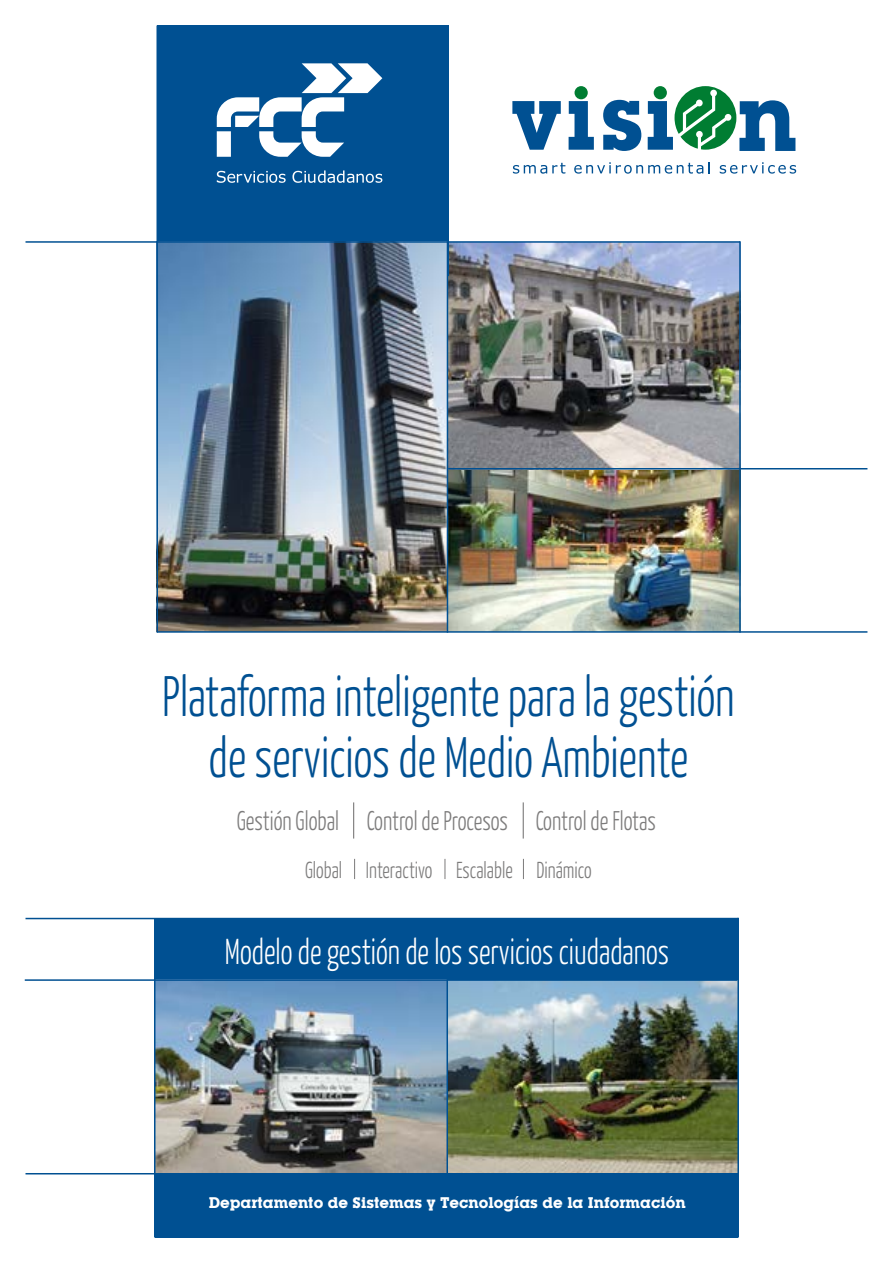
<style>
.page{position:relative;width:893px;height:1263px;background:#fff}
.page>*{position:absolute;margin:0;border:0;box-sizing:border-box;transform-origin:0 0}
.t1{font:300 57px/61.5px "Yanone Kaffeesatz";color:#005092;text-align:center;scale:.85 1}
.t2{font:300 36px "Yanone Kaffeesatz";color:#fff;scale:.85 1}
.t3{font:300 27px "Yanone Kaffeesatz";color:#7c7b7b;scale:.85 1}
.t4{font:300 23.1px "Yanone Kaffeesatz";color:#7c7b7b;scale:.85 1}
.t5{font:700 15px "Lubalin Graph IT Cby BT";color:#fff}
</style>
<div class="page">
<img style="left:448px;top:469px;width:291px;height:162px">
<div style="left:155px;top:918px;width:583px;height:73px;background:#005092"></div>
<img style="left:448px;top:981px;width:289px;height:192px">
<img style="left:448px;top:243px;width:291px;height:225px">
<div style="left:157px;top:26px;width:292px;height:250px;background:#005092"></div>
<img style="left:158px;top:243px;width:289px;height:388px">
<div style="left:155px;top:1173px;width:583px;height:64px;background:#005092"></div>
<hr style="left:353px;top:802px;width:1px;height:36px;background:#7c7b7b">
<hr style="left:523px;top:802px;width:1px;height:36px;background:#7c7b7b">
<svg style="left:354px;top:859px;width:1px;height:20px"></svg>
<svg style="left:445px;top:859px;width:1px;height:20px"></svg>
<svg style="left:523px;top:859px;width:1px;height:20px"></svg>
<img style="left:155px;top:981px;width:291px;height:192px">
<hr style="left:26px;top:241px;width:714px;height:2px;background:#005092">
<hr style="left:737px;top:918px;width:2px;height:319px;background:#005092">
<hr style="left:26px;top:1173px;width:712px;height:1px;background:#005092">
<hr style="left:154px;top:918px;width:1px;height:319px;background:#005092">
<hr style="left:446px;top:979px;width:2px;height:199px;background:#005092">
<hr style="left:156px;top:26px;width:2px;height:607px;background:#005092">
<hr style="left:447px;top:241px;width:1px;height:392px;background:#005092">
<hr style="left:448px;top:468px;width:419px;height:1px;background:#005092">
<hr style="left:157px;top:631px;width:710px;height:2px;background:#005092">
<hr style="left:739px;top:241px;width:2px;height:392px;background:#005092">
<svg style="left:603px;top:100px;width:38px;height:51px"></svg>
<svg style="left:569px;top:101px;width:25px;height:49px"></svg>
<svg style="left:512px;top:101px;width:49px;height:49px"></svg>
<div style="left:574px;top:86px;width:14px;height:13px;background:#007d32;border-radius:50%"></div>
<svg style="left:648px;top:86px;width:147px;height:65px"></svg>
<svg style="left:513px;top:163px;width:52px;height:11px"></svg>
<svg style="left:574px;top:162px;width:136px;height:12px"></svg>
<svg style="left:720px;top:162px;width:76px;height:12px"></svg>
<hr style="left:25px;top:979px;width:712px;height:2px;background:#005092">
<hr style="left:26px;top:918px;width:712px;height:1px;background:#005092">
<svg style="left:217px;top:63px;width:165px;height:94px"></svg>
<svg style="left:217px;top:170px;width:165px;height:13px"></svg>
<p class="t1" style="left:162px;top:663px;width:675px">Plataforma inteligente para la gestión de servicios de Medio Ambiente</p>
<p class="t3" style="left:237px;top:804px;width:495px">Gestión Global Control de Procesos Control de Flotas</p>
<p class="t4" style="left:305px;top:856px;width:339px">Global Interactivo Escalable Dinámico</p>
<p class="t2" style="left:225px;top:929px;width:524px">Modelo de gestión de los servicios ciudadanos</p>
<p class="t5" style="left:209px;top:1194px;width:478px">Departamento de Sistemas y Tecnologías de la Información</p>
</div>
